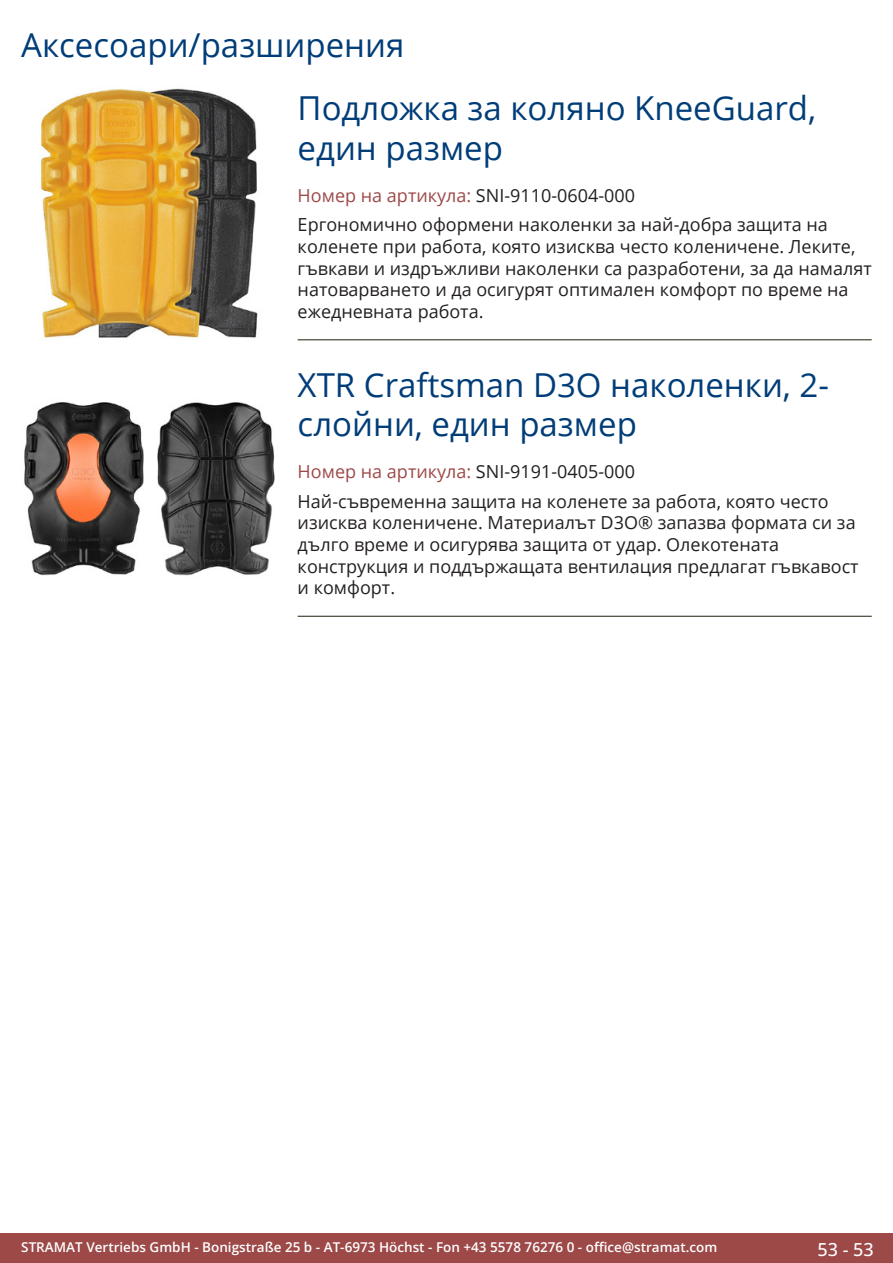
<style>
.page{position:relative;width:893px;height:1263px;background:#fff}
.page>*{position:absolute;margin:0;border:0;box-sizing:border-box;transform-origin:0 0}
.Produkttitel{font:33px/39.6px "Open Sans";color:#003d78}
.RastTitel{font:33px "Open Sans";color:#003d78}
.Beschreibung_Text{font:18px/21.6px "Open Sans";color:#231f20}
.TechDaten_Überschrif{font:18px "Open Sans";color:#231f20}
.t1{font:500 18px "Open Sans";color:#fff}
.t2{font:600 13.5px "Open Sans";color:#fff}
.s1{color:#9c4948}
</style>
<div class="page">
<div style="left:0;top:1233px;width:893px;height:30px;background:#9c4948"></div>
<hr style="left:298px;top:340px;width:574px;height:1px;background:#201d08">
<hr style="left:298px;top:616px;width:574px;height:1px;background:#201d08">
<img style="left:40px;top:88px;width:218px;height:251px">
<img style="left:24px;top:402px;width:251px;height:174px">
<p class="RastTitel" style="left:21px;top:22px;width:385px">Аксесоари/разширения</p>
<p class="Produkttitel" style="left:298px;top:88px;width:520px">Подложка за коляно KneeGuard, един размер</p>
<p class="TechDaten_Überschrif" style="left:298px;top:183px;width:339px"><span class="s1">Номер на артикула:</span> SNI-9110-0604-000</p>
<p class="Beschreibung_Text" style="left:298px;top:214px;width:576px">Ергономично оформени наколенки за най-добра защита на коленете при работа, която изисква често коленичене. Леките, гъвкави и издръжливи наколенки са разработени, за да намалят натоварването и да осигурят оптимален комфорт по време на ежедневната работа.</p>
<p class="Produkttitel" style="left:298px;top:364px;width:533px">XTR Craftsman D3O наколенки, 2- слойни, един размер</p>
<p class="TechDaten_Überschrif" style="left:298px;top:459px;width:339px"><span class="s1">Номер на артикула:</span> SNI-9191-0405-000</p>
<p class="Beschreibung_Text" style="left:298px;top:490px;width:562px">Най-съвременна защита на коленете за работа, която често изисква коленичене. Материалът D3O® запазва формата си за дълго време и осигурява защита от удар. Олекотената конструкция и поддържащата вентилация предлагат гъвкавост и комфорт.</p>
<p class="t2" style="left:21px;top:1238px;width:698px">STRAMAT Vertriebs GmbH - Bonigstraße 25 b - AT-6973 Höchst - Fon +43 5578 76276 0 - office@stramat.com</p>
<p class="t1" style="left:817px;top:1237px;width:58px">53 - 53</p>
</div>
